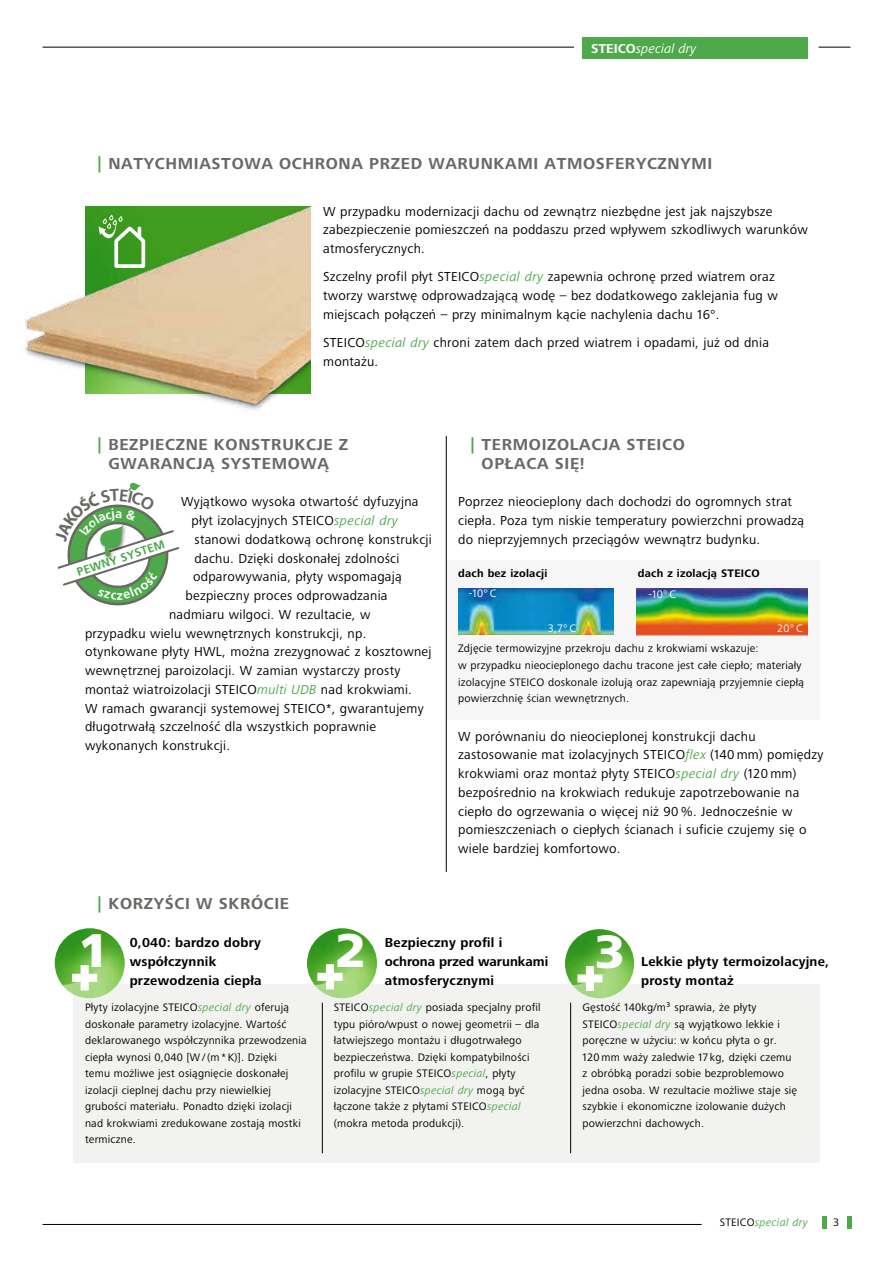
<style>
.page{position:relative;width:893px;height:1263px;background:#fff}
.page>*{position:absolute;margin:0;border:0;box-sizing:border-box;transform-origin:0 0}
.t1{font:800 49.35px "Frutiger Next LTW1 G";color:#fff}
.t2{font:800 48.75px "Frutiger Next LTW1 G";color:#fff}
.t3{font:700 16.5px/18.8px "Frutiger Next LTW1 G";letter-spacing:.04em;color:#6a6864}
._1_0_Copy{font:13.5px/18.8px "Frutiger Next LTW1 G";letter-spacing:.02em;color:#000}
.t4{font:700 13.5px "Frutiger Next LTW1 G";letter-spacing:.02em;color:#000}
.t5{font:700 13.5px "Frutiger Next LTW1 G";color:#000}
.t6{font:italic 13.5px "Frutiger Next LTW1 G";color:#fff}
.t7{font:700 11.7px "Frutiger";color:#4da94a}
._2_0_Copy_Marginalie{font:11.25px/16.5px "Frutiger Next LTW1 G";letter-spacing:.02em;color:#000}
._2_0_Copy_Marginalie-2{font:700 11.25px "Frutiger Next LTW1 G";letter-spacing:.02em;color:#000}
._2_0_Copy_Marginalie-3{font:11.25px "Frutiger Next LTW1 G";color:#fff}
._2_0_Copy_Marginalie-4{font:italic 11.25px "Frutiger Next LTW1 G";letter-spacing:.02em;color:#4da94a}
.s1{font-weight:700;font-style:normal}
.s2{color:#4da94a}
.s3{font-style:italic;color:#4da94a}
.s4{font-style:normal;color:#000}
</style>
<div class="page">
<hr style="left:43px;top:47px;width:531px;height:1px;background:#000">
<hr style="left:819px;top:47px;width:31px;height:1px;background:#000">
<hr style="left:822px;top:1216px;width:4px;height:13px;background:#4da94a">
<div style="left:847px;top:1216px;width:5px;height:13px;background:#4da94a"></div>
<hr style="left:43px;top:1224px;width:659px;height:1px;background:#000">
<div style="left:583px;top:38px;width:225px;height:21px;background:#4da94a"></div>
<div style="left:73px;top:984px;width:747px;height:179px;background:#f2f2f1"></div>
<img style="left:25px;top:206px;width:285px;height:204px">
<img style="left:55px;top:928px;width:70px;height:70px;border-radius:35px">
<svg style="left:62px;top:939px;width:63px;height:59px"></svg>
<img style="left:307px;top:928px;width:70px;height:70px;border-radius:35px">
<svg style="left:314px;top:939px;width:63px;height:59px"></svg>
<img style="left:565px;top:929px;width:69px;height:69px;border-radius:35px">
<svg style="left:572px;top:939px;width:62px;height:59px"></svg>
<div style="left:446px;top:560px;width:374px;height:159px;background:#f6f6f6"></div>
<img style="left:458px;top:588px;width:155px;height:46px">
<img style="left:637px;top:588px;width:171px;height:47px">
<svg style="left:99px;top:214px;width:47px;height:54px"></svg>
<hr style="left:322px;top:1003px;width:1px;height:150px;background:#000">
<hr style="left:446px;top:436px;width:1px;height:436px;background:#000">
<hr style="left:570px;top:1003px;width:1px;height:150px;background:#000">
<svg style="left:57px;top:482px;width:123px;height:124px"></svg>
<p class="t6" style="left:591px;top:41px;width:107px"><span class="s1">STEICO</span>special dry</p>
<p class="t3" style="left:98px;top:154px;width:616px"><span class="s2">|</span> NATYCHMIASTOWA OCHRONA PRZED WARUNKAMI ATMOSFERYCZNYMI</p>
<p class="_1_0_Copy" style="left:323px;top:202px;width:486px">W przypadku modernizacji dachu od zewnątrz niezbędne jest jak najszybsze zabezpieczenie pomieszczeń na poddaszu przed wpływem szkodliwych warunków atmosferycznych.</p>
<p class="_1_0_Copy" style="left:323px;top:268px;width:456px">Szczelny profil płyt STEICO<span class="s3">special dry</span> zapewnia ochronę przed wiatrem oraz tworzy warstwę odprowadzającą wodę – bez dodatkowego zaklejania fug w miejscach połączeń – przy minimalnym kącie nachylenia dachu 16°.</p>
<p class="_1_0_Copy" style="left:323px;top:333px;width:447px">STEICO<span class="s3">special dry</span> chroni zatem dach przed wiatrem i opadami, już od dnia montażu.</p>
<p class="t3" style="left:98px;top:436px;width:252px;text-align:center"><span class="s2">|</span> BEZPIECZNE KONSTRUKCJE Z<br>GWARANCJĄ SYSTEMOWĄ</p>
<p class="_1_0_Copy" style="left:181px;top:493px;width:239px">Wyjątkowo wysoka otwartość dyfuzyjna</p>
<p class="_1_0_Copy" style="left:192px;top:512px;width:208px">płyt izolacyjnych STEICO<span class="s3">special dry</span></p>
<p class="_1_0_Copy" style="left:195px;top:530px;width:239px">stanowi dodatkową ochronę konstrukcji</p>
<p class="_1_0_Copy" style="left:195px;top:549px;width:206px">dachu. Dzięki doskonałej zdolności</p>
<p class="_1_0_Copy" style="left:193px;top:568px;width:210px">odparowywania, płyty wspomagają</p>
<p class="_1_0_Copy" style="left:186px;top:587px;width:203px">bezpieczny proces odprowadzania</p>
<p class="_1_0_Copy" style="left:169px;top:605px;width:203px">nadmiaru wilgoci. W rezultacie, w</p>
<p class="_1_0_Copy" style="left:85px;top:624px;width:283px">przypadku wielu wewnętrznych konstrukcji, np.</p>
<p class="_1_0_Copy" style="left:85px;top:643px;width:348px">otynkowane płyty HWL, można zrezygnować z kosztownej</p>
<p class="_1_0_Copy" style="left:85px;top:662px;width:317px">wewnętrznej paroizolacji. W zamian wystarczy prosty</p>
<p class="_1_0_Copy" style="left:85px;top:680px;width:328px">montaż wiatroizolacji STEICO<span class="s3">multi UDB</span> nad krokwiami.</p>
<p class="_1_0_Copy" style="left:85px;top:699px;width:340px">W ramach gwarancji systemowej STEICO*, gwarantujemy</p>
<p class="_1_0_Copy" style="left:85px;top:718px;width:292px">długotrwałą szczelność dla wszystkich poprawnie</p>
<p class="_1_0_Copy" style="left:85px;top:737px;width:147px">wykonanych konstrukcji.</p>
<p class="t7" style="left:75px;top:566px;width:93px;rotate:-18deg">PEWNY SYSTEM</p>
<p class="t3" style="left:98px;top:895px;width:193px"><span class="s2">|</span> KORZYŚCI W SKRÓCIE</p>
<p class="t3" style="left:482px;top:436px;width:205px;text-indent:-11px"><span class="s2">|</span> TERMOIZOLACJA STEICO<br>OPŁACA SIĘ!</p>
<p class="_1_0_Copy" style="left:458px;top:493px;width:347px">Poprzez nieocieplony dach dochodzi do ogromnych strat ciepła. Poza tym niskie temperatury powierzchni prowadzą do nieprzyjemnych przeciągów wewnątrz budynku.</p>
<p class="_2_0_Copy_Marginalie-2" style="left:458px;top:567px;width:91px">dach bez izolacji</p>
<p class="_2_0_Copy_Marginalie-2" style="left:638px;top:567px;width:123px">dach z izolacją STEICO</p>
<p class="_2_0_Copy_Marginalie-3" style="left:469px;top:587px;width:29px">-10° C</p>
<p class="_2_0_Copy_Marginalie-3" style="left:648px;top:587px;width:29px">-10° C</p>
<p class="_2_0_Copy_Marginalie-3" style="left:548px;top:622px;width:30px">3,7° C</p>
<p class="_2_0_Copy_Marginalie-3" style="left:777px;top:622px;width:27px">20° C</p>
<p class="_2_0_Copy_Marginalie" style="left:458px;top:641px;width:347px">Zdjęcie termowizyjne przekroju dachu z krokwiami wskazuje:<br>w przypadku nieocieplonego dachu tracone jest całe ciepło; materiały izolacyjne STEICO doskonale izolują oraz zapewniają przyjemnie ciepłą powierzchnię ścian wewnętrznych.</p>
<p class="_1_0_Copy" style="left:458px;top:727px;width:367px">W porównaniu do nieocieplonej konstrukcji dachu zastosowanie mat izolacyjnych STEICO<span class="s3">flex</span> (140 mm) pomiędzy krokwiami oraz montaż płyty STEICO<span class="s3">special dry</span> (120 mm) bezpośrednio na krokwiach redukuje zapotrzebowanie na ciepło do ogrzewania o więcej niż 90 %. Jednocześnie w pomieszczeniach o ciepłych ścianach i suficie czujemy się o wiele bardziej komfortowo.</p>
<p class="t1" style="left:78px;top:923px;width:32px">1</p>
<p class="t4" style="left:130px;top:935px;width:133px">0,040: bardzo dobry</p>
<p class="t4" style="left:130px;top:953px;width:88px">współczynnik</p>
<p class="t4" style="left:130px;top:972px;width:133px">przewodzenia ciepła</p>
<p class="t1" style="left:336px;top:922px;width:32px">2</p>
<p class="t4" style="left:385px;top:935px;width:119px">Bezpieczny profil i</p>
<p class="t5" style="left:385px;top:953px;width:165px">ochrona przed warunkami</p>
<p class="t4" style="left:385px;top:972px;width:111px">atmosferycznymi</p>
<p class="t2" style="left:595px;top:924px;width:32px">3</p>
<p class="t4" style="left:641px;top:953px;width:190px">Lekkie płyty termoizolacyjne,</p>
<p class="t4" style="left:641px;top:972px;width:94px">prosty montaż</p>
<p class="_2_0_Copy_Marginalie" style="left:85px;top:999px;width:223px">Płyty izolacyjne STEICO<span class="s3">special dry</span> oferują doskonałe parametry izolacyjne. Wartość deklarowanego współczynnika przewodzenia ciepła wynosi 0,040 [W / (m * K)]. Dzięki<br>temu możliwe jest osiągnięcie doskonałej izolacji cieplnej dachu przy niewielkiej grubości materiału. Ponadto dzięki izolacji nad krokwiami zredukowane zostają mostki termiczne.</p>
<p class="_2_0_Copy_Marginalie" style="left:334px;top:1000px;width:208px">STEICO<span class="s3">special dry</span> posiada specjalny profil typu pióro/wpust o nowej geometrii – dla łatwiejszego montażu i długotrwałego bezpieczeństwa. Dzięki kompatybilności profilu w grupie STEICO<span class="s3">special</span>, płyty izolacyjne STEICO<span class="s3">special dry</span> mogą być łączone także z płytami STEICO<span class="s3">special </span>(mokra metoda produkcji).</p>
<p class="_2_0_Copy_Marginalie" style="left:583px;top:1000px;width:216px">Gęstość 140kg/m³ sprawia, że płyty STEICO<span class="s3">special dry</span> są wyjątkowo lekkie i poręczne w użyciu: w końcu płyta o gr.<br>120 mm waży zaledwie 17 kg, dzięki czemu z obróbką poradzi sobie bezproblemowo jedna osoba. W rezultacie możliwe staje się szybkie i ekonomiczne izolowanie dużych powierzchni dachowych.</p>
<p class="_2_0_Copy_Marginalie-4" style="left:720px;top:1216px;width:90px"><span class="s4">STEICO</span>special dry</p>
<p class="_2_0_Copy_Marginalie" style="left:833px;top:1214px;width:8px">3</p>
</div>
